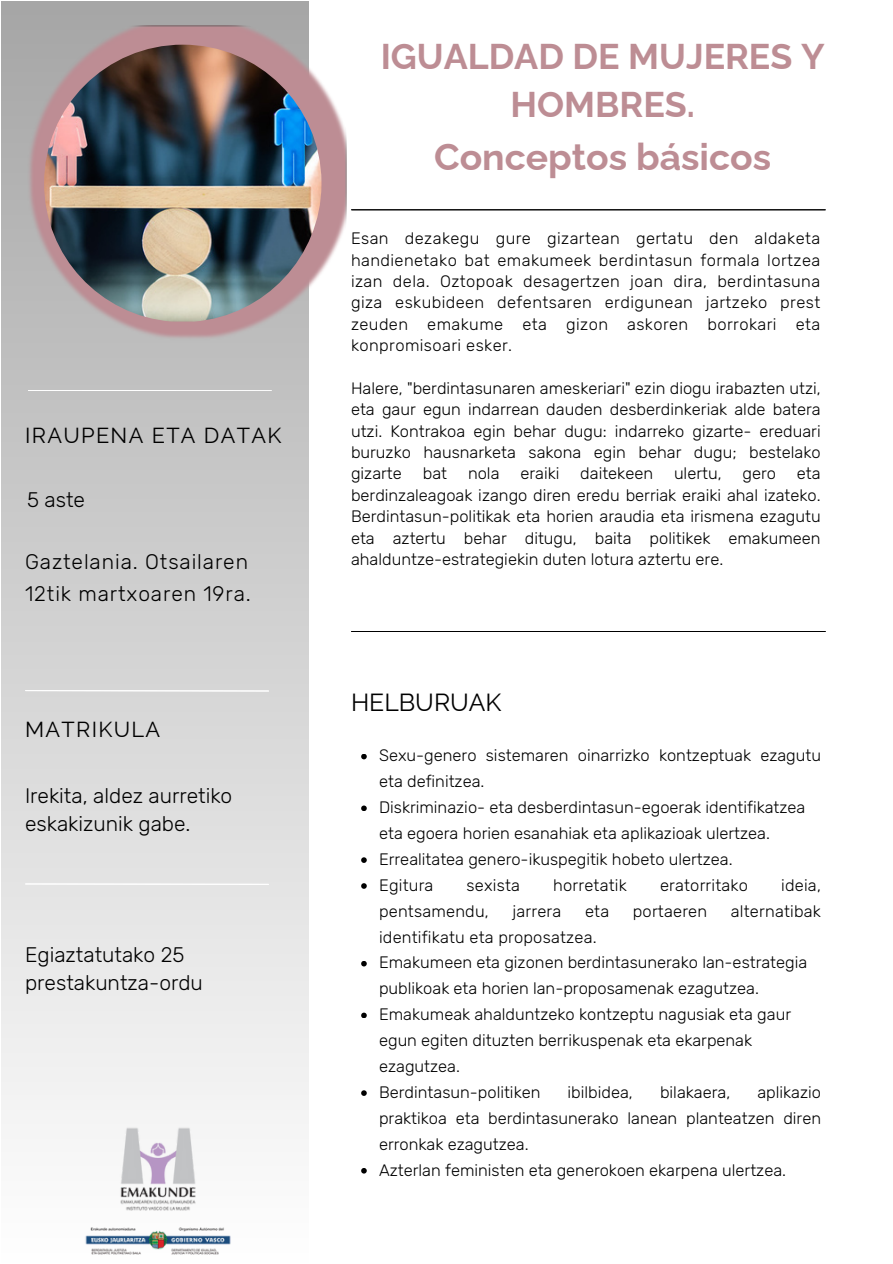
<style>
.page{position:relative;width:893px;height:1264px;background:#fff}
.page>*{position:absolute;margin:0;border:0;box-sizing:border-box;transform-origin:0 0}
.t1{font:700 37.35px "Raleway";color:#bd8d94}
.t2{font:700 35.85px/48.3px "Raleway";color:#bd8d94;text-align:center}
.t3{font:24.75px "Raleway";color:#000}
.t4{font:21.75px "Raleway";letter-spacing:.06em;color:#000}
.t5{font:300 21px/28.2px "Rubik";color:#000}
.t6{font:300 21px/31.5px "Rubik";letter-spacing:.045em;color:#000}
.t7{font:300 16.5px/21.3px "Rubik";color:#000;text-align:justify}
</style>
<div class="page">
<hr style="left:351px;top:209px;width:474px;height:1px;background:#000">
<hr style="left:351px;top:631px;width:474px;height:1px;background:#000">
<svg style="left:361px;top:754px;width:6px;height:5px"></svg>
<svg style="left:361px;top:805px;width:6px;height:6px"></svg>
<svg style="left:361px;top:857px;width:6px;height:6px"></svg>
<svg style="left:361px;top:883px;width:6px;height:5px"></svg>
<svg style="left:361px;top:961px;width:6px;height:5px"></svg>
<svg style="left:361px;top:1012px;width:6px;height:6px"></svg>
<svg style="left:361px;top:1090px;width:6px;height:5px"></svg>
<svg style="left:361px;top:1168px;width:6px;height:5px"></svg>
<img style="left:27px;top:26px;width:319px;height:315px">
<img style="left:44px;top:45px;width:277px;height:276px;border-radius:135px">
<img style="left:84px;top:1126px;width:148px;height:129px">
<p class="t4" style="left:25px;top:423px;width:258px">IRAUPENA ETA DATAK</p>
<h1 class="t5" style="left:27px;top:485px;width:59px">5 aste</h1>
<h2 class="t6" style="left:25px;top:546px;width:227px">Gaztelania. Otsailaren<br>12tik martxoaren 19ra.</h2>
<p class="t4" style="left:25px;top:717px;width:137px">MATRIKULA</p>
<p class="t5" style="left:25px;top:781px;width:209px">Irekita, aldez aurretiko eskakizunik gabe.</p>
<p class="t5" style="left:25px;top:940px;width:179px">Egiaztatutako 25 prestakuntza-ordu</p>
<h4 class="t2" style="left:380px;top:32px;width:445px">IGUALDAD DE MUJERES Y<br>HOMBRES.</h4>
<h5 class="t1" style="left:434px;top:135px;width:338px">Conceptos básicos</h5>
<h5 class="t7" style="left:351px;top:228px;width:470px">Esan dezakegu gure gizartean gertatu den aldaketa handienetako bat emakumeek berdintasun formala lortzea izan dela. Oztopoak desagertzen joan dira, berdintasuna giza eskubideen defentsaren erdigunean jartzeko prest zeuden emakume eta gizon askoren borrokari eta konpromisoari esker.</h5>
<p class="t7" style="left:351px;top:377px;width:471px">Halere, "berdintasunaren ameskeriari" ezin diogu irabazten utzi, eta gaur egun indarrean dauden desberdinkeriak alde batera utzi. Kontrakoa egin behar dugu: indarreko gizarte- ereduari buruzko hausnarketa sakona egin behar dugu; bestelako gizarte</p>
<p class="t7" style="left:351px;top:463px;width:471px;text-indent:446px">eta berdinzaleagoak izango diren eredu berriak eraiki ahal izateko.<br>Berdintasun-politikak eta horien araudia eta irismena ezagutu eta aztertu behar ditugu, baita politikek emakumeen ahalduntze-estrategiekin duten lotura aztertu ere.</p>
<p class="t7" style="left:423px;top:463px;width:26px">bat</p>
<p class="t7" style="left:468px;top:463px;width:33px">nola</p>
<p class="t7" style="left:520px;top:463px;width:40px">eraiki</p>
<p class="t7" style="left:580px;top:463px;width:74px">daitekeen</p>
<p class="t7" style="left:674px;top:463px;width:49px">ulertu,</p>
<p class="t7" style="left:742px;top:463px;width:35px">gero</p>
<p class="t3" style="left:351px;top:687px;width:152px">HELBURUAK</p>
<h4 class="t7" style="left:379px;top:742px;width:443px;line-height:25.8px">Sexu-genero sistemaren oinarrizko kontzeptuak ezagutu eta definitzea.</h4>
<h5 class="t7" style="left:379px;top:794px;width:428px;line-height:25.8px;text-align:left">Diskriminazio- eta desberdintasun-egoerak identifikatzea eta egoera horien esanahiak eta aplikazioak ulertzea.<br>Errealitatea genero-ikuspegitik hobeto ulertzea.</h5>
<p class="t7" style="left:379px;top:874px;width:56px">Egitura</p>
<p class="t7" style="left:466px;top:874px;width:55px">sexista</p>
<p class="t7" style="left:553px;top:874px;width:75px">horretatik</p>
<p class="t7" style="left:660px;top:874px;width:90px">eratorritako</p>
<p class="t7" style="left:781px;top:874px;width:41px">ideia,</p>
<p class="t7" style="left:379px;top:900px;width:111px">pentsamendu,</p>
<p class="t7" style="left:512px;top:900px;width:50px">jarrera</p>
<p class="t7" style="left:585px;top:900px;width:26px">eta</p>
<p class="t7" style="left:632px;top:900px;width:76px">portaeren</p>
<p class="t7" style="left:730px;top:900px;width:91px">alternatibak</p>
<p class="t7" style="left:379px;top:926px;width:219px">identifikatu eta proposatzea.</p>
<h5 class="t7" style="left:379px;top:949px;width:429px;line-height:25.8px;text-align:left">Emakumeen eta gizonen berdintasunerako lan-estrategia publikoak eta horien lan-proposamenak ezagutzea.<br>Emakumeak ahalduntzeko kontzeptu nagusiak eta gaur egun egiten dituzten berrikuspenak eta ekarpenak ezagutzea.</h5>
<p class="t7" style="left:379px;top:1081px;width:163px">Berdintasun-politiken</p>
<p class="t7" style="left:567px;top:1081px;width:67px">ibilbidea,</p>
<p class="t7" style="left:660px;top:1081px;width:72px">bilakaera,</p>
<p class="t7" style="left:379px;top:1079px;width:443px;line-height:25.8px;text-indent:378px">aplikazio praktikoa eta berdintasunerako lanean planteatzen diren erronkak ezagutzea.</p>
<p class="t7" style="left:379px;top:1159px;width:408px">Azterlan feministen eta generokoen ekarpena ulertzea.</p>
</div>
